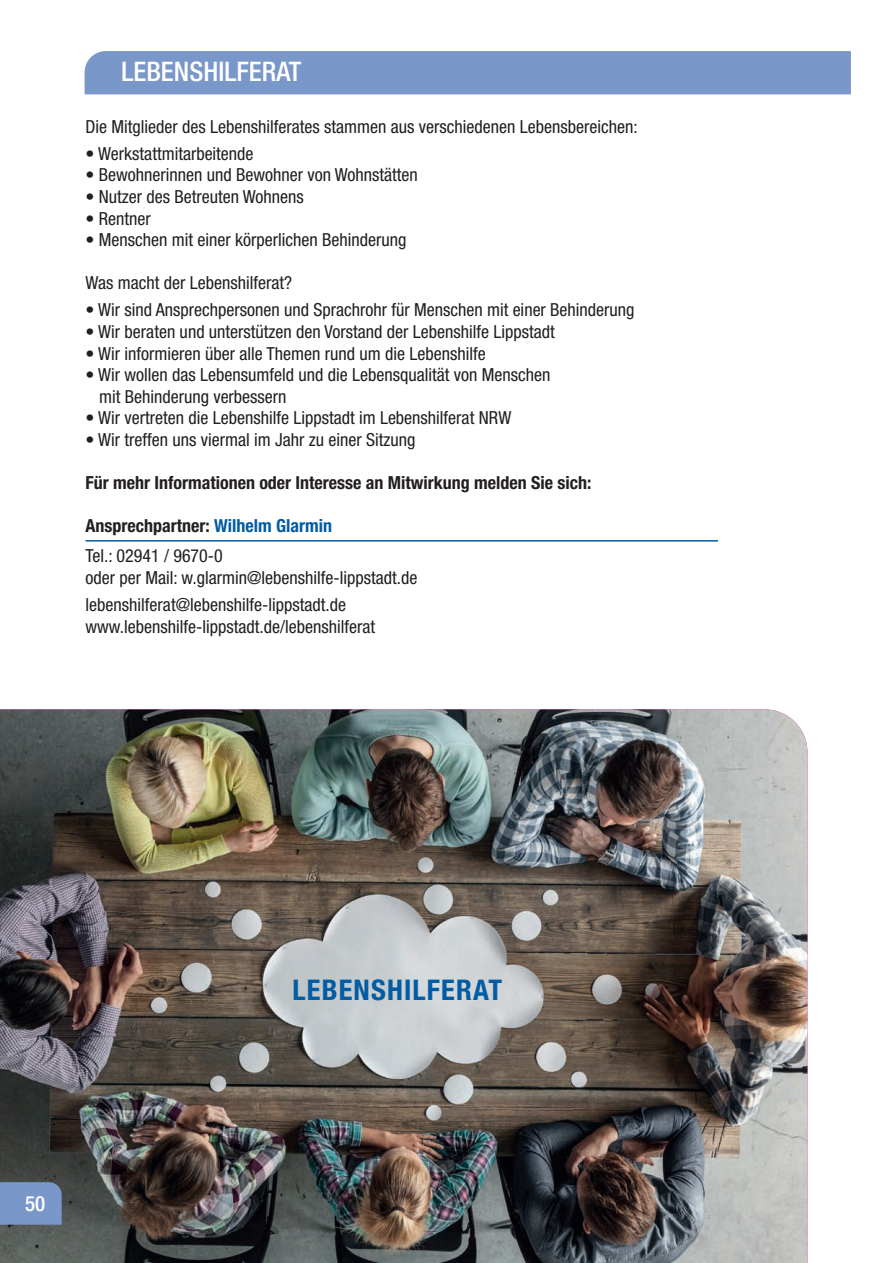
<style>
.page{position:relative;width:893px;height:1263px;background:#fff}
.page>*{position:absolute;margin:0;border:0;box-sizing:border-box;transform-origin:0 0}
.t1{font:700 condensed 28.5px "Helvetica Neue LT Std";letter-spacing:.04em;color:#015ca3}
.t2{font:500 condensed 27px "Helvetica Neue LT Std";color:#fff}
.t3{font:500 condensed 21px "Helvetica Neue LT Std";color:#fff}
.t4{font:condensed 18px/21.6px "Helvetica Neue LT Std";color:#231f20}
.t5{font:700 condensed 18px "Helvetica Neue LT Std";color:#231f20}
.s1{font-weight:700}
.s2{font-weight:700;color:#015ca3}
</style>
<div class="page">
<img style="left:0;top:709px;width:807px;height:554px">
<svg style="left:0;top:1182px;width:62px;height:43px;background:#7794c5"></svg>
<div style="left:85px;top:51px;width:766px;height:43px;background:#7997c9"></div>
<hr style="left:86px;top:540px;width:632px;height:2px;background:#015ca3">
<h2 class="t2" style="left:121px;top:55px;width:181px">LEBENSHILFERAT</h2>
<p class="t4" style="left:86px;top:116px;width:554px">Die Mitglieder des Lebenshilferates stammen aus verschiedenen Lebensbereichen:</p>
<p class="t4" style="left:86px;top:143px;width:170px">• Werkstattmitarbeitende</p>
<p class="t4" style="left:86px;top:164px;width:334px">• Bewohnerinnen und Bewohner von Wohnstätten</p>
<p class="t4" style="left:86px;top:186px;width:220px">• Nutzer des Betreuten Wohnens</p>
<p class="t4" style="left:86px;top:207px;width:67px">• Rentner</p>
<p class="t4" style="left:86px;top:229px;width:322px">• Menschen mit einer körperlichen Behinderung</p>
<p class="t4" style="left:86px;top:272px;width:208px">Was macht der Lebenshilferat?</p>
<p class="t4" style="left:86px;top:299px;width:551px">• Wir sind Ansprechpersonen und Sprachrohr für Menschen mit einer Behinderung</p>
<p class="t4" style="left:86px;top:321px;width:471px">• Wir beraten und unterstützen den Vorstand der Lebenshilfe Lippstadt</p>
<p class="t4" style="left:86px;top:342px;width:402px">• Wir informieren über alle Themen rund um die Lebenshilfe</p>
<p class="t4" style="left:99px;top:364px;width:453px;text-indent:-14px">• Wir wollen das Lebensumfeld und die Lebensqualität von Menschen mit Behinderung verbessern</p>
<p class="t4" style="left:86px;top:407px;width:427px">• Wir vertreten die Lebenshilfe Lippstadt im Lebenshilferat NRW</p>
<p class="t4" style="left:86px;top:429px;width:331px">• Wir treffen uns viermal im Jahr zu einer Sitzung</p>
<p class="t5" style="left:86px;top:472px;width:507px">Für mehr Informationen oder Interesse an Mitwirkung melden Sie sich:</p>
<p class="t4" style="left:86px;top:511px;width:248px;line-height:30px"><span class="s1">Ansprechpartner:</span> <span class="s2">Wilhelm Glarmin<br></span>Tel.: 02941 / 9670-0</p>
<p class="t4" style="left:86px;top:564px;width:333px;line-height:27px">oder per Mail: w.glarmin@lebenshilfe-lippstadt.de lebenshilferat@lebenshilfe-lippstadt.de</p>
<p class="t4" style="left:86px;top:615px;width:291px">www.lebenshilfe-lippstadt.de/lebenshilferat</p>
<p class="t3" style="left:25px;top:1191px;width:22px">50</p>
<h1 class="t1" style="left:293px;top:972px;width:211px">LEBENSHILFERAT</h1>
</div>
